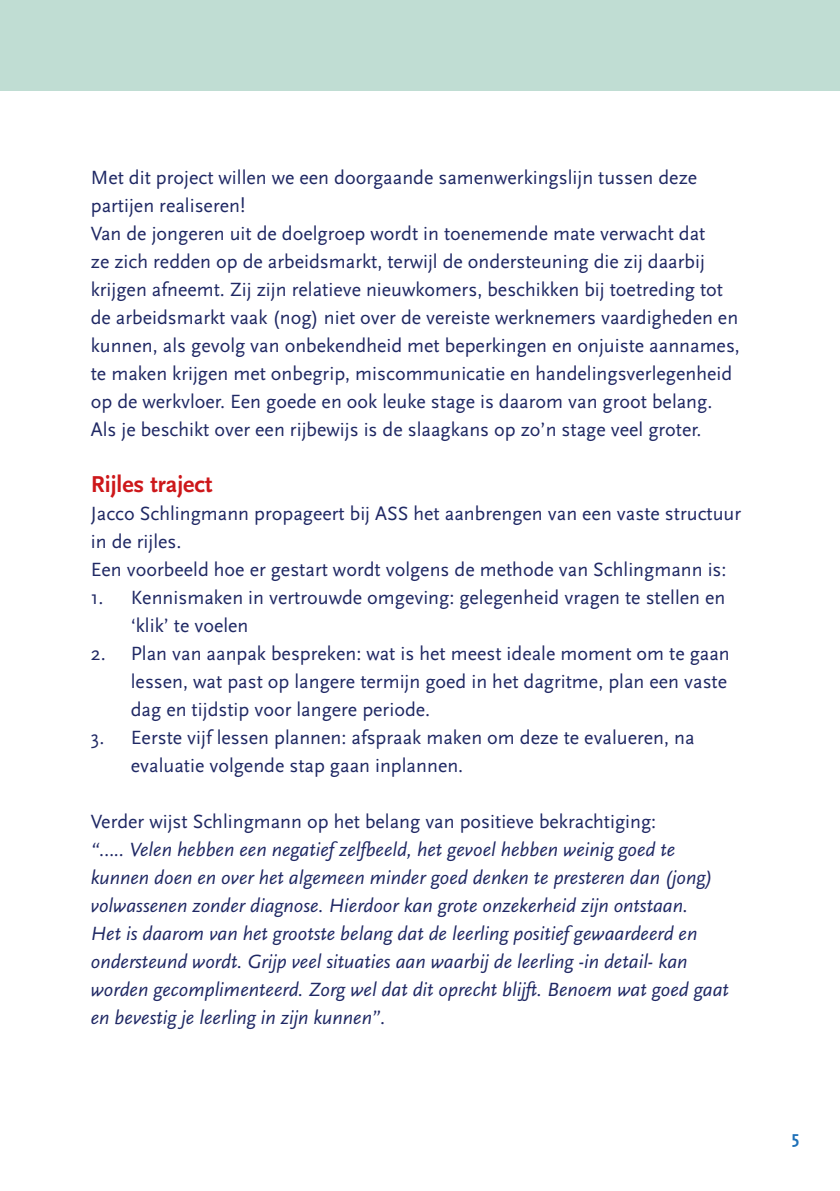
<style>
.page{position:relative;width:840px;height:1191px;background:#fff}
.page>*{position:absolute;margin:0;border:0;box-sizing:border-box;transform-origin:0 0}
.t1{font:700 24px "Scala Sans";color:#cd171a}
.t2{font:20px/28px "Scala Sans";color:#1f2864}
.t3{font:italic 20px/28px "Scala Sans";color:#1f2864}
.t4{font:700 18px "Scala Sans";color:#1f71b8}
</style>
<div class="page">
<div style="left:0;top:0;width:839px;height:91px;background:#c0ddd3"></div>
<p class="t2" style="left:91px;top:164px;width:607px">Met dit project willen we een doorgaande samenwerkingslijn tussen deze partijen realiseren!</p>
<p class="t2" style="left:91px;top:220px;width:650px">Van de jongeren uit de doelgroep wordt in toenemende mate verwacht dat<br>ze zich redden op de arbeidsmarkt, terwijl de ondersteuning die zij daarbij krijgen afneemt. Zij zijn relatieve nieuwkomers, beschikken bij toetreding tot de arbeidsmarkt vaak (nog) niet over de vereiste werknemers vaardigheden en kunnen, als gevolg van onbekendheid met beperkingen en onjuiste aannames, te maken krijgen met onbegrip, miscommunicatie en handelingsverlegenheid op de werkvloer. Een goede en ook leuke stage is daarom van groot belang.<br>Als je beschikt over een rijbewijs is de slaagkans op zo’n stage veel groter.</p>
<p class="t1" style="left:91px;top:471px;width:123px">Rijles traject</p>
<p class="t2" style="left:91px;top:500px;width:651px">Jacco Schlingmann propageert bij ASS het aanbrengen van een vaste structuur in de rijles.</p>
<p class="t2" style="left:91px;top:556px;width:637px">Een voorbeeld hoe er gestart wordt volgens de methode van Schlingmann is:</p>
<p class="t2" style="left:131px;top:584px;width:595px;text-indent:-40px">1. Kennismaken in vertrouwde omgeving: gelegenheid vragen te stellen en ‘klik’ te voelen</p>
<p class="t2" style="left:131px;top:640px;width:600px;text-indent:-40px">2. Plan van aanpak bespreken: wat is het meest ideale moment om te gaan lessen, wat past op langere termijn goed in het dagritme, plan een vaste dag en tijdstip voor langere periode.</p>
<p class="t2" style="left:131px;top:724px;width:565px;text-indent:-40px">3. Eerste vijf lessen plannen: afspraak maken om deze te evalueren, na evaluatie volgende stap gaan inplannen.</p>
<p class="t2" style="left:91px;top:808px;width:566px">Verder wijst Schlingmann op het belang van positieve bekrachtiging:</p>
<p class="t3" style="left:91px;top:836px;width:639px">“….. Velen hebben een negatief zelfbeeld, het gevoel hebben weinig goed te kunnen doen en over het algemeen minder goed denken te presteren dan (jong) volwassenen zonder diagnose. Hierdoor kan grote onzekerheid zijn ontstaan.<br>Het is daarom van het grootste belang dat de leerling positief gewaardeerd en ondersteund wordt. Grijp veel situaties aan waarbij de leerling -in detail- kan worden gecomplimenteerd. Zorg wel dat dit oprecht blijft. Benoem wat goed gaat en bevestig je leerling in zijn kunnen”.</p>
<p class="t4" style="left:791px;top:1127px;width:9px">5</p>
</div>
